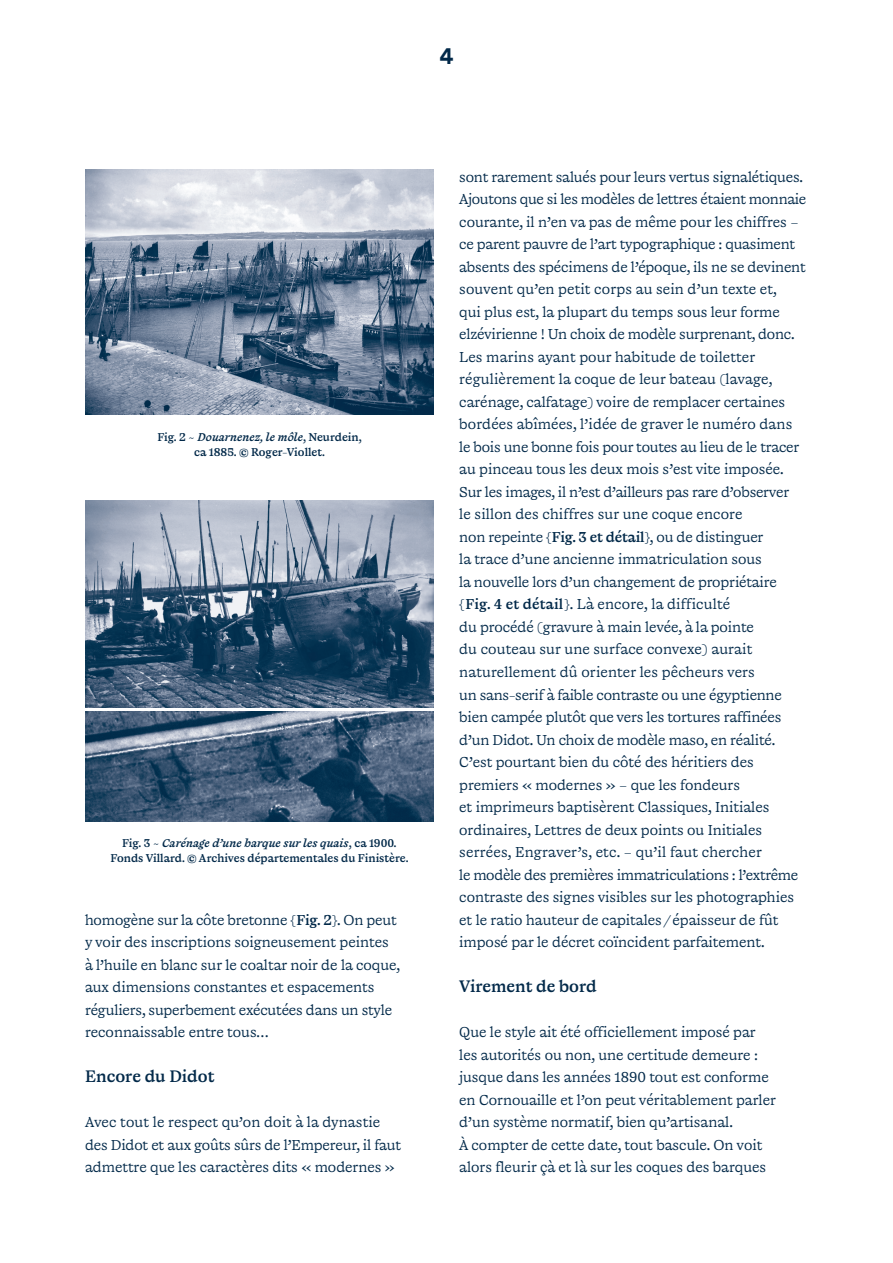
<style>
.page{position:relative;width:893px;height:1263px;background:#fff}
.page>*{position:absolute;margin:0;border:0;box-sizing:border-box;transform-origin:0 0}
.t1{font:700 22.5px "Munken Sans";color:#022949}
.INTERTITRES{font:500 16.5px "Capraia";color:#022949}
.TEXTE-COURANT{font:300 14.25px/22.5px "Capraia";color:#022949}
.LEGENDES{font:500 11.25px/15px "Capraia";color:#022949;text-align:center}
.s1{font-style:italic}
.s2{font-weight:500}
</style>
<div class="page">
<img style="left:85px;top:169px;width:349px;height:246px">
<img style="left:85px;top:501px;width:349px;height:207px">
<img style="left:85px;top:712px;width:349px;height:109px">
<h1 class="t1" style="left:439px;top:39px;width:16px">4</h1>
<p class="LEGENDES" style="left:157px;top:429px;width:206px">Fig. 2 ~ <span class="s1">Douarnenez, le môle</span>, Neurdein, ca 1885. © Roger-Viollet.</p>
<p class="LEGENDES" style="left:111px;top:835px;width:300px">Fig. 3 ~ <span class="s1">Carénage d’une barque sur les quais</span>, ca 1900<span class="s1">.<br></span>Fonds Villard. © Archives départementales du Finistère.</p>
<p class="TEXTE-COURANT" style="left:85px;top:908px;width:317px">homogène sur la côte bretonne { <span class="s2">Fig. 2</span>}. On peut y voir des inscriptions soigneusement peintes<br>à l’huile en blanc sur le coaltar noir de la coque, aux dimensions constantes et espacements réguliers, superbement exécutées dans un style reconnaissable entre tous…</p>
<p class="INTERTITRES" style="left:85px;top:1066px;width:131px">Encore du Didot</p>
<p class="TEXTE-COURANT" style="left:85px;top:1111px;width:318px">Avec tout le respect qu’on doit à la dynastie des Didot et aux goûts sûrs de l’Empereur, il faut admettre que les caractères dits « modernes »</p>
<p class="TEXTE-COURANT" style="left:459px;top:166px;width:349px">sont rarement salués pour leurs vertus signalétiques.<br>Ajoutons que si les modèles de lettres étaient monnaie courante, il n’en va pas de même pour les chiffres – ce parent pauvre de l’art typographique : quasiment absents des spécimens de l’époque, ils ne se devinent souvent qu’en petit corps au sein d’un texte et,<br>qui plus est, la plupart du temps sous leur forme elzévirienne ! Un choix de modèle surprenant, donc.</p>
<p class="TEXTE-COURANT" style="left:459px;top:346px;width:342px">Les marins ayant pour habitude de toiletter régulièrement la coque de leur bateau (lavage, carénage, calfatage) voire de remplacer certaines bordées abîmées, l’idée de graver le numéro dans le bois une bonne fois pour toutes au lieu de le tracer au pinceau tous les deux mois s’est vite imposée.<br>Sur les images, il n’est d’ailleurs pas rare d’observer le sillon des chiffres sur une coque encore<br>non repeinte {<span class="s2">Fig. 3 et détail</span>}, ou de distinguer<br>la trace d’une ancienne immatriculation sous<br>la nouvelle lors d’un changement de propriétaire {<span class="s2">Fig. 4 et détail</span>}. Là encore, la difficulté<br>du procédé (gravure à main levée, à la pointe<br>du couteau sur une surface convexe) aurait naturellement dû orienter les pêcheurs vers<br>un sans-serif à faible contraste ou une égyptienne bien campée plutôt que vers les tortures raffinées d’un Didot. Un choix de modèle maso, en réalité.</p>
<p class="TEXTE-COURANT" style="left:459px;top:751px;width:341px">C’est pourtant bien du côté des héritiers des premiers « modernes » – que les fondeurs<br>et imprimeurs baptisèrent Classiques, Initiales ordinaires, Lettres de deux points ou Initiales serrées, Engraver’s, etc. – qu’il faut chercher<br>le modèle des premières immatriculations : l’extrême contraste des signes visibles sur les photographies et le ratio hauteur de capitales/épaisseur de fût imposé par le décret coïncident parfaitement.</p>
<p class="INTERTITRES" style="left:459px;top:976px;width:139px">Virement de bord</p>
<p class="TEXTE-COURANT" style="left:459px;top:1021px;width:318px">Que le style ait été officiellement imposé par les autorités ou non, une certitude demeure : jusque dans les années 1890 tout est conforme en Cornouaille et l’on peut véritablement parler d’un système normatif, bien qu’artisanal.</p>
<p class="TEXTE-COURANT" style="left:459px;top:1133px;width:308px">À compter de cette date, tout bascule. On voit alors fleurir çà et là sur les coques des barques</p>
</div>
